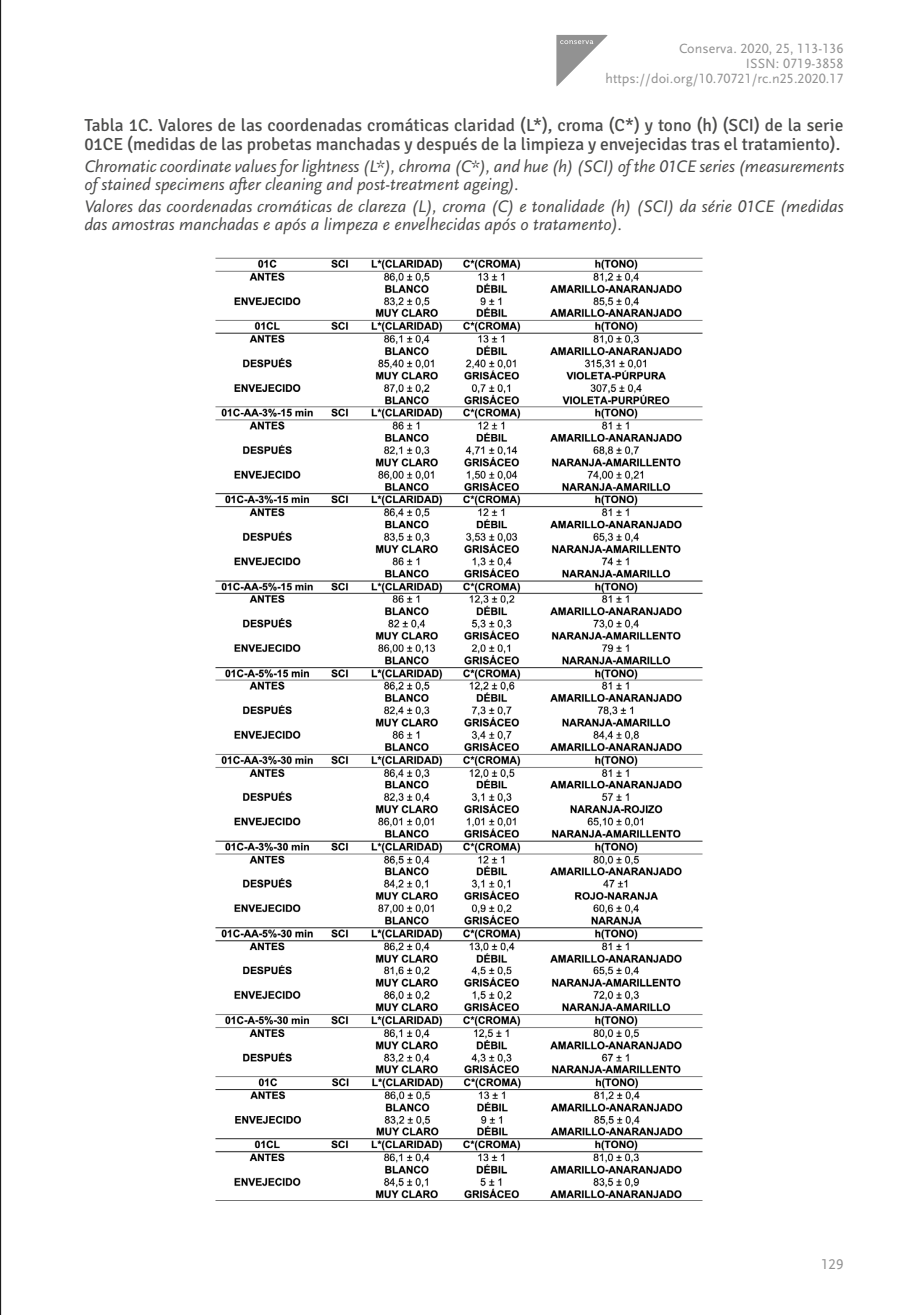
<style>
.page{position:relative;width:918px;height:1315px;background:#fff}
.page>*{position:absolute;margin:0;border:0;box-sizing:border-box;transform-origin:0 0}
.t1{font:17.5px/17.5px "Scala Sans Regular LF Italic";color:#4a4a49}
.t2{font:17.5px/19.2px "Signika";color:#4a4a49}
.t3{font:14.88px "Scala Sans Regular LF";color:#929292}
.t4{font:14px/14.9px "Scala Sans Regular LF";letter-spacing:.005em;color:#929292;text-align:right}
</style>
<div class="page">
<svg style="left:556px;top:34px;width:52px;height:53px"></svg>
<img style="left:215px;top:257px;width:488px;height:942px">
<hr style="left:0;top:0;width:1px;height:1315px;background:#000">
<p class="t4" style="left:605px;top:42px;width:239px">Conserva. 2020, 25, 113-136<br>ISSN: 0719-3858 https://doi.org/10.70721/rc.n25.2020.17</p>
<p class="t2" style="left:84px;top:115px;width:760px">Tabla 1C. Valores de las coordenadas cromáticas claridad (L*), croma (C*) y tono (h) (SCI) de la serie<br>01CE (medidas de las probetas manchadas y después de la limpieza y envejecidas tras el tratamiento).</p>
<p class="t1" style="left:84px;top:158px;width:761px">Chromatic coordinate values for lightness (L*), chroma (C*), and hue (h) (SCI) of the 01CE series (measurements of stained specimens after cleaning and post-treatment ageing).</p>
<p class="t1" style="left:84px;top:198px;width:761px">Valores das coordenadas cromáticas de clareza (L), croma (C) e tonalidade (h) (SCI) da série 01CE (medidas das amostras manchadas e após a limpeza e envelhecidas após o tratamento).</p>
<p class="t3" style="left:821px;top:1255px;width:24px">129</p>
</div>
